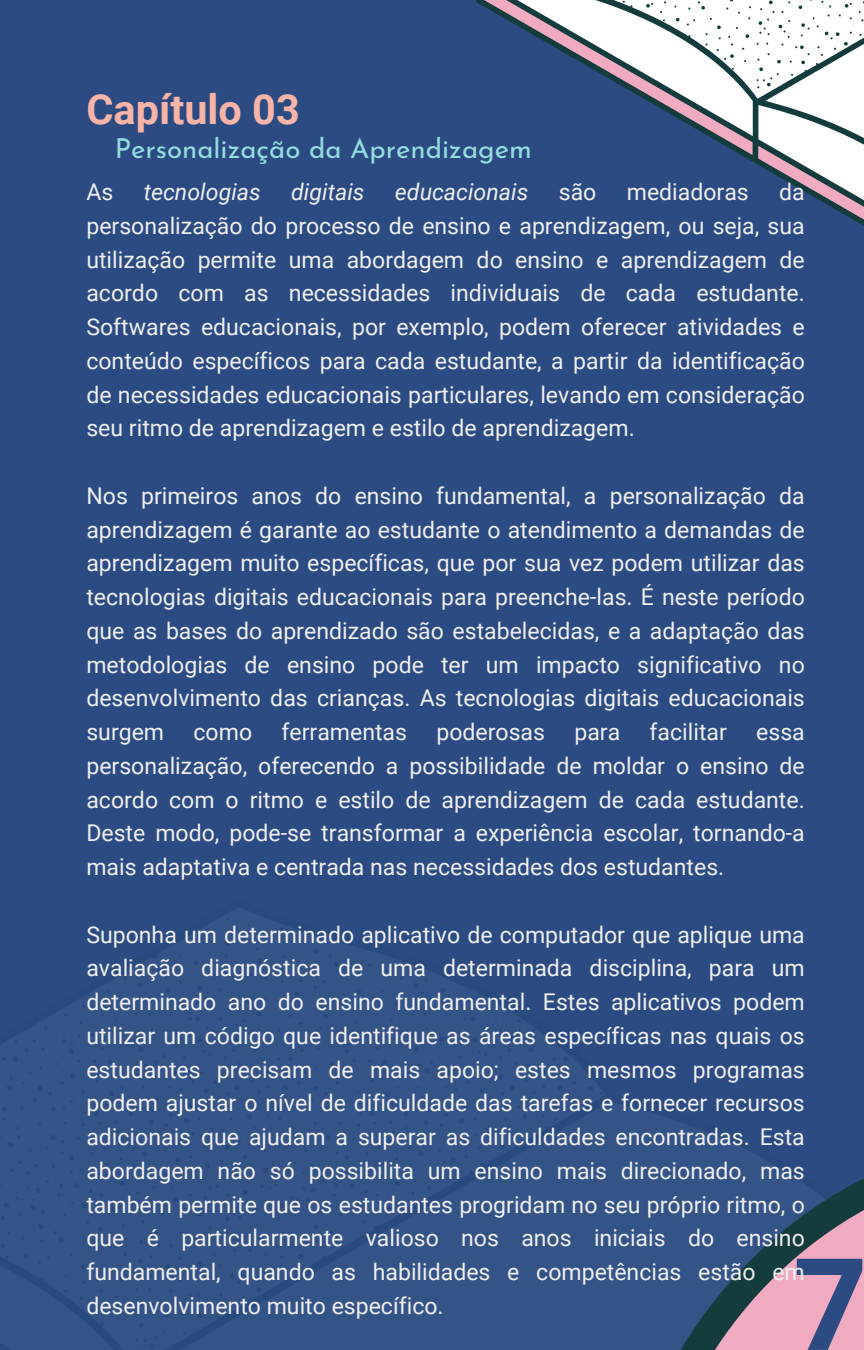
<style>
.page{position:relative;width:864px;height:1350px;background:#2b4b82}
.page>*{position:absolute;margin:0;border:0;box-sizing:border-box;transform-origin:0 0}
.t1{font:700 127.8px "Open Sans";color:#2b4b82}
.t2{font:700 41.4px "Roboto";color:#f7b4a7}
.t3{font:27.68px "Josefin Sans";color:#94ddde}
.t4{font:23.18px/33.8px "Roboto";color:#efefef;text-align:justify}
.t5{font:italic 23.18px "Roboto";color:#efefef}
</style>
<div class="page">
<svg style="left:476px;top:0;width:388px;height:226px"></svg>
<svg style="left:681px;top:1178px;width:183px;height:172px"></svg>
<h1 class="t2" style="left:86px;top:86px;width:215px">Capítulo 03</h1>
<p class="t3" style="left:115px;top:138px;width:418px">Personalização da Aprendizagem</p>
<p class="t4" style="left:86px;top:175px;width:28px">As</p>
<p class="t5" style="left:144px;top:179px;width:119px">tecnologias</p>
<p class="t5" style="left:291px;top:179px;width:75px">digitais</p>
<p class="t5" style="left:395px;top:179px;width:135px">educacionais</p>
<p class="t4" style="left:559px;top:175px;width:39px">são</p>
<p class="t4" style="left:627px;top:175px;width:124px">mediadoras</p>
<p class="t4" style="left:86px;top:175px;width:720px;text-indent:693px">da personalização do processo de ensino e aprendizagem, ou seja, sua utilização permite uma abordagem do ensino e aprendizagem de acordo com as necessidades individuais de cada estudante.<br>Softwares educacionais, por exemplo, podem oferecer atividades e conteúdo específicos para cada estudante, a partir da identificação de necessidades educacionais particulares, levando em consideração seu ritmo de aprendizagem e estilo de aprendizagem.</p>
<p class="t4" style="left:86px;top:479px;width:720px">Nos primeiros anos do ensino fundamental, a personalização da aprendizagem é garante ao estudante o atendimento a demandas de aprendizagem muito específicas, que por sua vez podem utilizar das tecnologias digitais educacionais para preenche-las. É neste período que as bases do aprendizado são estabelecidas, e a adaptação das metodologias de ensino pode ter um impacto significativo no desenvolvimento das crianças. As tecnologias digitais educacionais surgem</p>
<p class="t4" style="left:194px;top:715px;width:60px">como</p>
<p class="t4" style="left:282px;top:715px;width:127px">ferramentas</p>
<p class="t4" style="left:436px;top:715px;width:110px">poderosas</p>
<p class="t4" style="left:574px;top:715px;width:47px">para</p>
<p class="t4" style="left:650px;top:715px;width:79px">facilitar</p>
<p class="t4" style="left:86px;top:715px;width:720px;text-indent:670px">essa personalização, oferecendo a possibilidade de moldar o ensino de acordo com o ritmo e estilo de aprendizagem de cada estudante.<br>Deste modo, pode-se transformar a experiência escolar, tornando-a mais adaptativa e centrada nas necessidades dos estudantes.</p>
<p class="t4" style="left:86px;top:918px;width:720px">Suponha um determinado aplicativo de computador que aplique uma avaliação diagnóstica de uma determinada disciplina, para um determinado ano do ensino fundamental. Estes aplicativos podem utilizar um código que identifique as áreas específicas nas quais os estudantes precisam de mais apoio; estes mesmos programas podem ajustar o nível de dificuldade das tarefas e fornecer recursos adicionais que ajudam a superar as dificuldades encontradas. Esta abordagem não só possibilita um ensino mais direcionado, mas também permite que os estudantes progridam no seu próprio ritmo, o que é particularmente valioso nos anos iniciais do ensino fundamental, quando as habilidades e competências estão em desenvolvimento muito específico.</p>
<h2 class="t1" style="left:793px;top:1213px;width:74px">7</h2>
</div>
